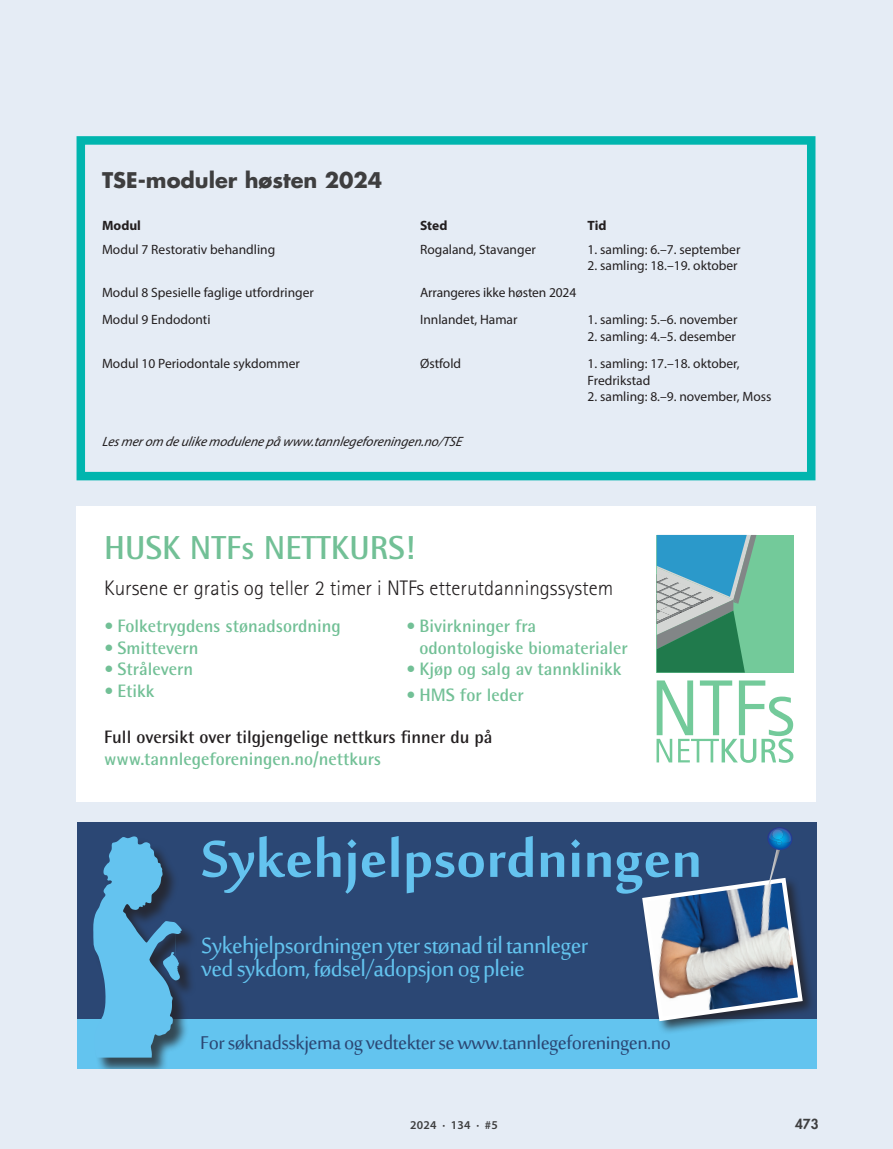
<style>
.page{position:relative;width:893px;height:1149px;background:#fff}
.page>*{position:absolute;margin:0;border:0;box-sizing:border-box;transform-origin:0 0}
.t1{font:700 72px "Sakkal Majalla";color:#64c3ef}
.t2{font:700 33.3px "Rotis Semi Sans Std";color:#72c096}
.t3{font:30px/22.5px "Sakkal Majalla";letter-spacing:-.02em;color:#63c4ef}
.t4{font:25.5px "Sakkal Majalla";letter-spacing:-.02em;color:#2b4774}
.t5{font:300 21px "Rotis Sans Serif Std";color:#231f20}
.t6{font:700 21px "Futura Std";color:#3e3e3f}
.t7{font:700 18px/21.6px "Rotis Semi Sans Std";color:#72c096}
.t8{font:700 18px "Rotis Semi Sans Std";color:#231f20}
.t9{font:13.5px/16.5px "Myriad Pro";color:#231f20}
.t10{font:italic 13.5px "Myriad Pro";color:#231f20}
.t11{font:700 13.5px "Myriad Pro";color:#231f20}
.t12{font:800 13.5px "Futura Std";color:#3e3e3f}
.t13{font:600 12px "Myriad Pro";letter-spacing:.02em;color:#3e3e3f}
</style>
<div class="page">
<div style="left:0;top:0;width:893px;height:1148px;background:#e5ecf5"></div>
<div style="left:77px;top:136px;width:738px;height:344px;border:9px solid #00b5ae"></div>
<div style="left:76px;top:506px;width:740px;height:295px;background:#fff"></div>
<div style="left:657px;top:534px;width:137px;height:138px;background:#73ca9a"></div>
<svg style="left:657px;top:535px;width:99px;height:137px;background:#5b9f9b"></svg>
<svg style="left:656px;top:680px;width:137px;height:82px"></svg>
<svg style="left:815px;top:815px;width:11px;height:11px"></svg>
<div style="left:77px;top:821px;width:739px;height:247px;background:#2b4774"></div>
<div style="left:77px;top:1018px;width:739px;height:50px;background:#63c4ef"></div>
<div style="left:640px;top:875px;width:176px;height:159px;background:#231f20;opacity:.75"></div>
<svg style="left:640px;top:827px;width:165px;height:196px"></svg>
<div style="left:94px;top:837px;width:104px;height:231px;background:#231f20;opacity:.75"></div>
<svg style="left:93px;top:836px;width:89px;height:221px"></svg>
<h3 class="t6" style="left:102px;top:166px;width:282px">TSE-moduler høsten 2024</h3>
<p class="t11" style="left:102px;top:216px;width:40px">Modul</p>
<p class="t11" style="left:420px;top:216px;width:29px">Sted</p>
<p class="t11" style="left:588px;top:216px;width:20px">Tid</p>
<p class="t9" style="left:102px;top:240px;width:175px">Modul 7 Restorativ behandling</p>
<p class="t9" style="left:420px;top:240px;width:117px">Rogaland, Stavanger</p>
<p class="t9" style="left:588px;top:240px;width:154px">1. samling: 6.–7. september</p>
<p class="t9" style="left:588px;top:257px;width:152px">2. samling: 18.–19. oktober</p>
<p class="t9" style="left:102px;top:284px;width:213px">Modul 8 Spesielle faglige utfordringer</p>
<p class="t9" style="left:420px;top:284px;width:158px">Arrangeres ikke høsten 2024</p>
<p class="t9" style="left:102px;top:311px;width:110px">Modul 9 Endodonti</p>
<p class="t9" style="left:420px;top:311px;width:99px">Innlandet, Hamar</p>
<p class="t9" style="left:588px;top:311px;width:151px">1. samling: 5.–6. november</p>
<p class="t9" style="left:588px;top:328px;width:150px">2. samling: 4.–5. desember</p>
<p class="t9" style="left:102px;top:355px;width:199px">Modul 10 Periodontale sykdommer</p>
<p class="t9" style="left:420px;top:355px;width:43px">Østfold</p>
<p class="t9" style="left:588px;top:355px;width:154px">1. samling: 17.–18. oktober,<br>Fredrikstad</p>
<p class="t9" style="left:588px;top:388px;width:185px">2. samling: 8.–9. november, Moss</p>
<p class="t10" style="left:102px;top:432px;width:364px">Lesmerom de ulike modulene på www.tannlegeforeningen.no/TSE</p>
<h2 class="t2" style="left:104px;top:526px;width:312px">HUSK NTFs NETTKURS!</h2>
<h3 class="t5" style="left:104px;top:575px;width:511px">Kursene er gratis og teller 2 timer i NTFs etterutdanningssystem</h3>
<h3 class="t7" style="left:104px;top:614px;width:238px">• Folketrygdens stønadsordning</h3>
<h3 class="t7" style="left:104px;top:636px;width:96px">• Smittevern</h3>
<h3 class="t7" style="left:104px;top:658px;width:91px">• Strålevern</h3>
<h3 class="t7" style="left:104px;top:679px;width:52px">• Etikk</h3>
<h3 class="t7" style="left:420px;top:614px;width:210px;text-indent:-13px">• Bivirkninger fra odontologiske biomaterialer</h3>
<h3 class="t7" style="left:406px;top:658px;width:217px">• Kjøp og salg av tannklinikk</h3>
<h3 class="t7" style="left:406px;top:683px;width:119px">• HMS for leder</h3>
<h3 class="t8" style="left:104px;top:726px;width:390px">Full oversikt over tilgjengelige nettkurs finner du på</h3>
<h3 class="t7" style="left:104px;top:747px;width:278px">www.tannlegeforeningen.no/nettkurs</h3>
<h1 class="t1" style="left:201px;top:818px;width:503px">Sykehjelpsordningen</h1>
<h3 class="t3" style="left:201px;top:935px;width:389px">Sykehjelpsordningen yter stønad til tannleger ved sykdom, fødsel/adopsjon og pleie</h3>
<h3 class="t4" style="left:200px;top:1028px;width:472px">For søknadsskjema og vedtekter se www.tannlegeforeningen.no</h3>
<p class="t13" style="left:410px;top:1117px;width:89px">2024 · 134 · #5</p>
<p class="t12" style="left:795px;top:1115px;width:25px">473</p>
</div>
